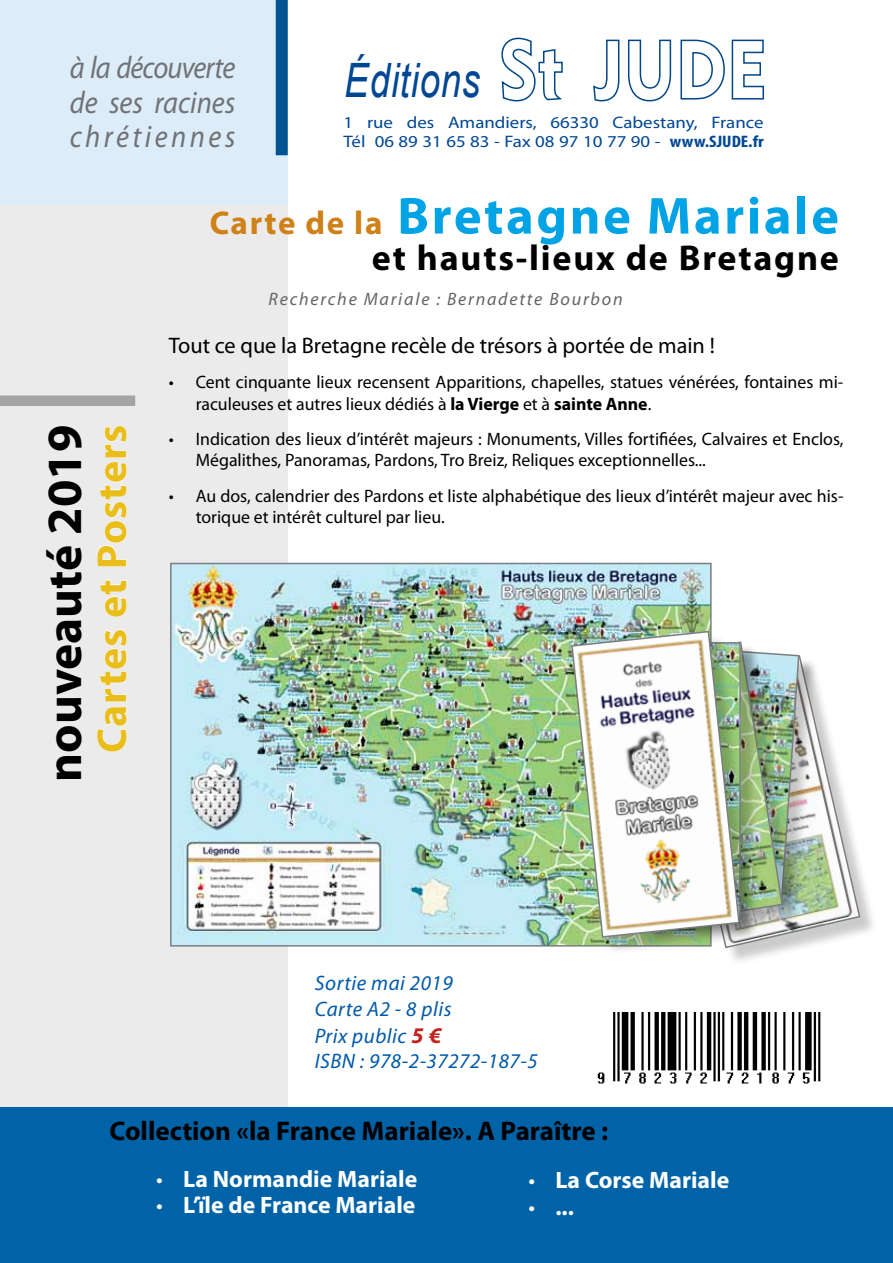
<style>
.page{position:relative;width:893px;height:1263px;background:#fff}
.page>*{position:absolute;margin:0;border:0;box-sizing:border-box;transform-origin:0 0}
.t1{font:700 52.5px "Myriad Pro";letter-spacing:.05em;color:#00a3e6}
.t2{font:700 49.5px "Myriad Pro";color:#000}
.t3{font:italic 47.4px "Arial";letter-spacing:.02em;color:#004793;scale:.77 1}
.t4{font:700 42px "Myriad Pro";letter-spacing:.025em;color:#e9be1b}
.t5{font:700 36px "Myriad Pro";letter-spacing:.05em;color:#000}
.t6{font:italic 31.35px/34.2px "Myriad Pro";color:#717275;text-align:justify;scale:.91 1}
.t7{font:700 27px "Myriad Pro";color:#000}
.t8{font:700 23.85px "Myriad Pro";color:#fff}
.t9{font:22.5px "Myriad Pro";color:#000}
.t10{font:italic 21px/25.8px "Myriad Pro";letter-spacing:.025em;color:#005aaa}
.t11{font:18px/21.6px "Myriad Pro";color:#000}
.t12{font:italic 18px "Myriad Pro";letter-spacing:.1em;color:#636466}
.t13{font:16.65px/18.8px "Myriad Pro";color:#004793;scale:1.13 1}
.s1{font-weight:700;font-stretch:condensed}
.s2{font-size:33px;color:#cf8016}
.s3{font-weight:700}
.s4{font-weight:700;font-size:22.5px;color:#c3211c}
.s5{font-weight:400}
</style>
<div class="page">
<div style="left:0;top:0;width:288px;height:205px;background:#dcecf9"></div>
<svg style="left:501px;top:37px;width:62px;height:65px"></svg>
<svg style="left:593px;top:39px;width:27px;height:63px"></svg>
<svg style="left:627px;top:39px;width:45px;height:63px"></svg>
<svg style="left:680px;top:39px;width:84px;height:61px"></svg>
<div style="left:276px;top:0;width:12px;height:155px;background:#005492"></div>
<div style="left:0;top:205px;width:288px;height:1058px;background:#ebebec"></div>
<svg style="left:97px;top:629px;width:30px;height:123px"></svg>
<svg style="left:100px;top:580px;width:27px;height:37px"></svg>
<svg style="left:97px;top:426px;width:30px;height:140px"></svg>
<div style="left:0;top:395px;width:135px;height:11px;background:#a4a4a5"></div>
<div style="left:0;top:1108px;width:893px;height:155px;background:#0063a7"></div>
<img style="left:597px;top:1012px;width:224px;height:72px">
<img style="left:173px;top:566px;width:536px;height:377px">
<div style="left:170px;top:563px;width:542px;height:383px;border:2px solid #7c7e81"></div>
<div style="left:667px;top:658px;width:210px;height:307px;background:#000;opacity:.21"></div>
<svg style="left:758px;top:658px;width:103px;height:291px"></svg>
<div style="left:644px;top:647px;width:173px;height:269px;background:#000;opacity:.21"></div>
<div style="left:604px;top:644px;width:196px;height:300px;background:#000;opacity:.21"></div>
<img style="left:759px;top:644px;width:25px;height:284px">
<div style="left:573px;top:633px;width:185px;height:322px;background:#000;opacity:.21"></div>
<img style="left:570px;top:630px;width:171px;height:308px">
<h3 class="t6" style="left:70px;top:50px;width:184px">à la découverte de ses racines chrétiennes</h3>
<h3 class="t3" style="left:344px;top:50px;width:178px">éditions</h3>
<p class="t13" style="left:344px;top:113px;width:373px">1 rue des Amandiers, 66330 Cabestany, France<br>Tél 06 89 31 65 83 - Fax 08 97 10 77 90 - <span class="s1">www.SJUDE.fr</span></p>
<h2 class="t2" style="left:32px;top:782px;width:358px;rotate:-90deg">nouveauté 2019</h2>
<h3 class="t4" style="left:85px;top:753px;width:329px;rotate:-90deg">Cartes et Posters</h3>
<h1 class="t1" style="left:210px;top:182px;width:631px"><span class="s2">Carte de la</span> Bretagne Mariale</h1>
<h3 class="t5" style="left:372px;top:234px;width:468px">et hauts-lieux de Bretagne</h3>
<p class="t12" style="left:268px;top:288px;width:356px">Recherche Mariale : Bernadette Bourbon</p>
<p class="t9" style="left:169px;top:331px;width:548px">Tout ce que la Bretagne recèle de trésors à portée de main !</p>
<p class="t11" style="left:196px;top:371px;width:649px;text-indent:-27px">• Cent cinquante lieux recensent Apparitions, chapelles, statues vénérées, fontaines mi&shy;raculeuses et autres lieux dédiés à <span class="s3">la Vierge</span> et à <span class="s3">sainte Anne</span>.</p>
<p class="t11" style="left:196px;top:428px;width:649px;text-indent:-27px">• Indication des lieux d’intérêt majeurs : Monuments, Villes fortifiées, Calvaires et Enclos,<br>Mégalithes, Panoramas, Pardons, Tro Breiz, Reliques exceptionnelles...</p>
<p class="t11" style="left:196px;top:484px;width:649px;text-indent:-27px">• Au dos, calendrier des Pardons et liste alphabétique des lieux d’intérêt majeur avec his&shy;torique et intérêt culturel par lieu.</p>
<p class="t10" style="left:315px;top:970px;width:225px">Sortie mai 2019<br>Carte A2 - 8 plis<br>Prix public <span class="s4">5 €<br></span>ISBN : 978-2-37272-187-5</p>
<h3 class="t7" style="left:109px;top:1113px;width:500px">Collection «la France Mariale». A Paraître :</h3>
<h3 class="t8" style="left:156px;top:1163px;width:262px"><span class="s5">•</span> La Normandie Mariale</h3>
<h3 class="t8" style="left:156px;top:1190px;width:261px"><span class="s5">•</span> L’ïle de France Mariale</h3>
<h3 class="t8" style="left:528px;top:1164px;width:202px"><span class="s5">•</span> La Corse Mariale</h3>
<h3 class="t8" style="left:528px;top:1191px;width:47px"><span class="s5">•</span> ...</h3>
</div>
